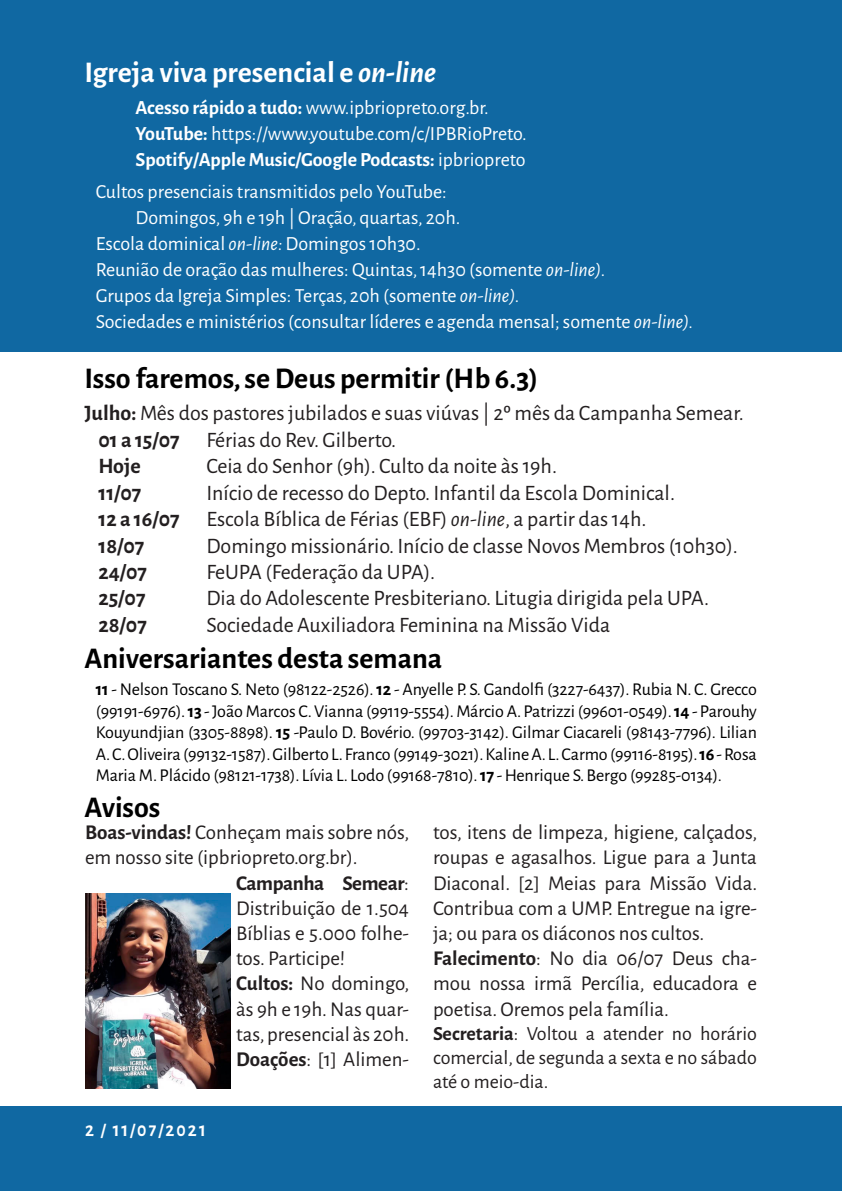
<style>
.page{position:relative;width:842px;height:1191px;background:#fff}
.page>*{position:absolute;margin:0;border:0;box-sizing:border-box;transform-origin:0 0}
.Seção_Boletim_-_Títu{font:700 30px "Alegreya Sans";color:#000}
.Seção_Boletim_-_Títu-2{font:700 30px "Alegreya Sans";color:#fff}
.Seção_Boletim_-_Item{font:22px "Alegreya Sans";color:#231f20}
.Seção_Boletim_-_Desc{font:22px "Alegreya Sans";color:#231f20}
.Seção_Boletim_-_Item-2{font:700 22px "Alegreya Sans";color:#231f20}
.Seção_Boletim_-_Avis{font:21px/25.2px "Alegreya Sans";color:#231f20;text-align:justify}
.Boletim_-_Texto_bási{font:20px/26px "Alegreya Sans";color:#fff}
.Seção_Boletim_-_Avis-2{font:20px/24px "Alegreya Sans";color:#231f20;text-align:justify}
.Agenda_Linha_1{font:20px "Alegreya Sans";color:#fff}
.Seção_Boletim_-_Aniv{font:18px/21.6px "Alegreya Sans";letter-spacing:-.005em;color:#000;text-align:justify}
.t1{font:700 18px "Alegreya Sans";letter-spacing:.115em;color:#fff}
.s1{font-style:italic}
.s2{font-weight:700}
</style>
<div class="page">
<div style="left:0;top:1106px;width:842px;height:85px;background:#1068a2"></div>
<div style="left:0;top:0;width:842px;height:351px;background:#1068a2"></div>
<img style="left:85px;top:893px;width:145px;height:195px">
<p class="Seção_Boletim_-_Títu-2" style="left:84px;top:51px;width:353px">Igreja viva presencial e <span class="s1">on-line</span></p>
<p class="Boletim_-_Texto_bási" style="left:135px;top:93px;width:393px"><span class="s2">Acesso rápido a tudo:</span> www.ipbriopreto.org.br.<br><span class="s2">YouTube:</span> https://www.youtube.com/c/IPBRioPreto.<br><span class="s2">Spotify/Apple Music/Google Podcasts:</span> ipbriopreto</p>
<p class="Agenda_Linha_1" style="left:96px;top:177px;width:352px">Cultos presenciais transmitidos pelo YouTube:</p>
<p class="Agenda_Linha_1" style="left:135px;top:203px;width:326px">Domingos, 9h e 19h | Oração, quartas, 20h.</p>
<p class="Boletim_-_Texto_bási" style="left:96px;top:229px;width:326px">Escola dominical <span class="s1">on-line:</span> Domingos 10h30.</p>
<p class="Boletim_-_Texto_bási" style="left:96px;top:255px;width:511px">Reunião de oração das mulheres: Quintas, 14h30 (somente <span class="s1">on-line).</span></p>
<p class="Boletim_-_Texto_bási" style="left:96px;top:281px;width:425px">Grupos da Igreja Simples: Terças, 20h (somente <span class="s1">on-line).</span></p>
<p class="Boletim_-_Texto_bási" style="left:96px;top:307px;width:599px">Sociedades e ministérios (consultar líderes e agenda mensal; somente <span class="s1">on-line).</span></p>
<p class="Seção_Boletim_-_Títu" style="left:84px;top:357px;width:455px">Isso faremos, se Deus permitir (Hb 6.3)</p>
<p class="Seção_Boletim_-_Desc" style="left:84px;top:398px;width:661px"><span class="s2">Julho:</span> Mês dos pastores jubilados e suas viúvas | 2º mês da Campanha Semear.</p>
<p class="Seção_Boletim_-_Item" style="left:98px;top:425px;width:299px"><span class="s2">01 a 15/07</span> Férias do Rev. Gilberto.</p>
<p class="Seção_Boletim_-_Item-2" style="left:98px;top:450px;width:44px">Hoje</p>
<p class="Seção_Boletim_-_Item" style="left:206px;top:451px;width:352px">Ceia do Senhor (9h). Culto da noite às 19h.</p>
<p class="Seção_Boletim_-_Item-2" style="left:98px;top:476px;width:45px">11/07</p>
<p class="Seção_Boletim_-_Item" style="left:206px;top:478px;width:470px">Início de recesso do Depto. Infantil da Escola Dominical.</p>
<p class="Seção_Boletim_-_Item" style="left:98px;top:504px;width:550px"><span class="s2">12 a 16/07</span> Escola Bíblica de Férias (EBF) <span class="s1">on-line</span>, a partir das 14h.</p>
<p class="Seção_Boletim_-_Item-2" style="left:98px;top:529px;width:47px">18/07</p>
<p class="Seção_Boletim_-_Item" style="left:206px;top:530px;width:533px">Domingo missionário. Início de classe Novos Membros (10h30).</p>
<p class="Seção_Boletim_-_Item-2" style="left:98px;top:556px;width:50px">24/07</p>
<p class="Seção_Boletim_-_Item" style="left:206px;top:557px;width:230px">FeUPA (Federação da UPA).</p>
<p class="Seção_Boletim_-_Item-2" style="left:98px;top:582px;width:49px">25/07</p>
<p class="Seção_Boletim_-_Item" style="left:206px;top:583px;width:504px">Dia do Adolescente Presbiteriano. Litugia dirigida pela UPA.</p>
<p class="Seção_Boletim_-_Item-2" style="left:98px;top:608px;width:50px">28/07</p>
<p class="Seção_Boletim_-_Item" style="left:206px;top:610px;width:405px">Sociedade Auxiliadora Feminina na Missão Vida</p>
<p class="Seção_Boletim_-_Títu" style="left:84px;top:636px;width:359px">Aniversariantes desta semana</p>
<p class="Seção_Boletim_-_Aniv" style="left:96px;top:677px;width:663px"><span class="s2">11</span> - Nelson Toscano S. Neto (98122-2526). <span class="s2">12</span> - Anyelle P. S. Gandolfi (3227-6437). Rubia N. C. Grecco (99191-6976). <span class="s2">13</span> - João Marcos C. Vianna (99119-5554). Márcio A. Patrizzi (99601-0549). <span class="s2">14</span> - Parouhy Kouyundjian (3305-8898). <span class="s2">15</span> -Paulo D. Bovério. (99703-3142). Gilmar Ciacareli (98143-7796). Lilian A. C. Oliveira (99132-1587). Gilberto L. Franco (99149-3021). Kaline A. L. Carmo (99116-8195). <span class="s2">16</span> - Rosa Maria M. Plácido (98121-1738). Lívia L. Lodo (99168-7810). <span class="s2">17</span> - Henrique S. Bergo (99285-0134).</p>
<p class="Seção_Boletim_-_Títu" style="left:84px;top:786px;width:78px">Avisos</p>
<p class="Seção_Boletim_-_Avis" style="left:85px;top:819px;width:326px"><span class="s2">Boas-vindas!</span> Conheçam mais sobre nós, em nosso site (ipbriopreto.org.br).</p>
<p class="Seção_Boletim_-_Avis" style="left:236px;top:869px;width:174px"><span class="s2">Campanha Semear</span>:<br>Distribuição de 1.504<br>Bíblias e 5.000 folhe&shy;tos. Participe!</p>
<p class="Seção_Boletim_-_Avis" style="left:236px;top:970px;width:175px"><span class="s2">Cultos:</span> No domingo, às 9h e 19h. Nas quar&shy;tas, presencial às 20h.</p>
<p class="Seção_Boletim_-_Avis" style="left:236px;top:1045px;width:174px"><span class="s2">Doações</span>: [1] Alimen-</p>
<p class="t1" style="left:85px;top:1116px;width:122px">2 / 11/07/2021</p>
<p class="Seção_Boletim_-_Avis" style="left:433px;top:819px;width:326px">tos, itens de limpeza, higiene, calçados, roupas e agasalhos. Ligue para a Junta Diaconal. [2] Meias para Missão Vida.<br>Contribua com a UMP. Entregue na igre&shy;ja; ou para os diáconos nos cultos.</p>
<p class="Seção_Boletim_-_Avis" style="left:433px;top:945px;width:325px"><span class="s2">Falecimento</span>: No dia 06/07 Deus cha&shy;mou nossa irmã Percília, educadora e poetisa. Oremos pela família.</p>
<p class="Seção_Boletim_-_Avis-2" style="left:433px;top:1020px;width:325px"><span class="s2">Secretaria</span>: Voltou a atender no horário comercial, de segunda a sexta e no sábado até o meio-dia.</p>
</div>
